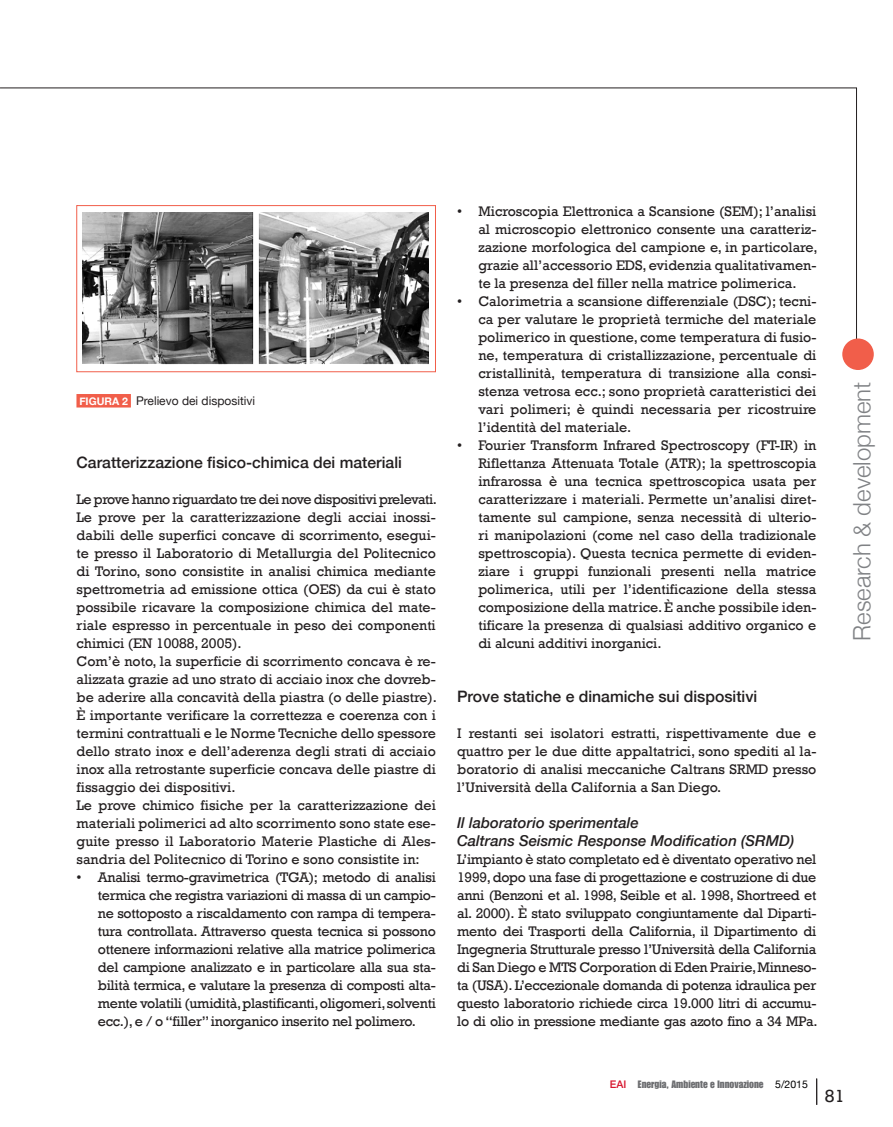
<style>
.page{position:relative;width:893px;height:1127px;background:#fff}
.page>*{position:absolute;margin:0;border:0;box-sizing:border-box;transform-origin:0 0}
.t1{font:300 24px "Helvetica Neue";color:#808285}
.t2{font:18px "Rockwell";color:#231f20}
.t3{font:500 15.75px "Helvetica Neue";color:#231f20}
.t4{font:italic 500 15px/18px "Helvetica Neue";color:#231f20}
.t5{font:14.25px/18px "Rockwell";color:#231f20;text-align:justify}
.t6{font:12px "Helvetica Neue";color:#231f20}
.t7{font:10.5px "Impact LT Std";color:#6c6d70}
.s1{font-weight:700;font-size:10.5px;color:#fff}
.s2{font-family:"Helvetica Neue";font-weight:500;color:#d7162e}
.s3{font-family:"Helvetica Neue";color:#000}
</style>
<div class="page">
<hr style="left:0;top:88px;width:857px;height:1px;background:#231f20">
<hr style="left:856px;top:88px;width:1px;height:271px;background:#231f20">
<div style="left:842px;top:338px;width:32px;height:32px;background:#f15e4a;border-radius:50%"></div>
<svg style="left:816px;top:1078px;width:1px;height:27px"></svg>
<div style="left:76px;top:394px;width:55px;height:13px;background:#f15e4a"></div>
<div style="left:76px;top:205px;width:360px;height:167px;border:1px solid #f15e4a"></div>
<img style="left:83px;top:213px;width:346px;height:152px">
<p class="t6" style="left:79px;top:392px;width:177px"><span class="s1">FIGURA 2</span> Prelievo dei dispositivi</p>
<p class="t3" style="left:77px;top:450px;width:327px">Caratterizzazione fisico-chimica dei materiali</p>
<p class="t5" style="left:77px;top:490px;width:362px;text-align:left">Le prove hanno riguardato tre dei nove dispositivi prelevati.<br>Le prove per la caratterizzazione degli acciai inossi&shy;dabili delle superfici concave di scorrimento, esegui&shy;te presso il Laboratorio di Metallurgia del Politecnico di Torino, sono consistite in analisi chimica mediante spettrometria ad emissione ottica (OES) da cui è stato possibile ricavare la composizione chimica del mate&shy;riale espresso in percentuale in peso dei componenti chimici (EN 10088, 2005).<br>Com’è noto, la superficie di scorrimento concava è re&shy;alizzata grazie ad uno strato di acciaio inox che dovreb&shy;be aderire alla concavità della piastra (o delle piastre).<br>È importante verificare la correttezza e coerenza con i termini contrattuali e le Norme Tecniche dello spessore dello strato inox e dell’aderenza degli strati di acciaio inox alla retrostante superficie concava delle piastre di fissaggio dei dispositivi.<br>Le prove chimico fisiche per la caratterizzazione dei materiali polimerici ad alto scorrimento sono state ese&shy;guite presso il Laboratorio Materie Plastiche di Ales&shy;sandria del Politecnico di Torino e sono consistite in:</p>
<p class="t5" style="left:98px;top:868px;width:340px;text-indent:-21px">• Analisi termo-gravimetrica (TGA); metodo di analisi termica che registra variazioni di massa di un campio&shy;ne sottoposto a riscaldamento con rampa di tempera&shy;tura controllata. Attraverso questa tecnica si possono ottenere informazioni relative alla matrice polimerica del campione analizzato e in particolare alla sua sta&shy;bilità termica, e valutare la presenza di composti alta&shy;mente volatili (umidità, plastificanti, oligomeri, solventi ecc.), e / o “filler” inorganico inserito nel polimero.</p>
<p class="t5" style="left:478px;top:202px;width:341px;text-indent:-21px">• Microscopia Elettronica a Scansione (SEM); l’analisi al microscopio elettronico consente una caratteriz&shy;zazione morfologica del campione e, in particolare, grazie all’accessorio EDS, evidenzia qualitativamen&shy;te la presenza del filler nella matrice polimerica.</p>
<p class="t5" style="left:478px;top:292px;width:340px;text-indent:-21px">• Calorimetria a scansione differenziale (DSC); tecni&shy;ca per valutare le proprietà termiche del materiale polimerico in questione, come temperatura di fusio&shy;ne, temperatura di cristallizzazione, percentuale di cristallinità, temperatura di transizione alla consi&shy;stenza vetrosa ecc.; sono proprietà caratteristici dei vari polimeri; è quindi necessaria per ricostruire l’identità del materiale.</p>
<p class="t5" style="left:478px;top:436px;width:340px;text-indent:-21px">• Fourier Transform Infrared Spectroscopy (FT-IR) in Riflettanza Attenuata Totale (ATR); la spettroscopia infrarossa è una tecnica spettroscopica usata per caratterizzare i materiali. Permette un’analisi diret&shy;tamente sul campione, senza necessità di ulterio&shy;ri manipolazioni (come nel caso della tradizionale spettroscopia). Questa tecnica permette di eviden&shy;ziare i gruppi funzionali presenti nella matrice polimerica, utili per l’identificazione della stessa composizione della matrice. È anche possibile iden&shy;tificare la presenza di qualsiasi additivo organico e di alcuni additivi inorganici.</p>
<p class="t3" style="left:457px;top:684px;width:302px">Prove statiche e dinamiche sui dispositivi</p>
<p class="t5" style="left:457px;top:724px;width:361px">I restanti sei isolatori estratti, rispettivamente due e quattro per le due ditte appaltatrici, sono spediti al la&shy;boratorio di analisi meccaniche Caltrans SRMD presso l’Università della California a San Diego.</p>
<p class="t4" style="left:457px;top:813px;width:339px">Il laboratorio sperimentale<br>Caltrans Seismic Response Modification (SRMD)</p>
<p class="t5" style="left:457px;top:850px;width:362px">L’impianto è stato completato ed è diventato operativo nel 1999, dopo una fase di progettazione e costruzione di due anni (Benzoni et al. 1998, Seible et al. 1998, Shortreed et al. 2000). È stato sviluppato congiuntamente dal Diparti&shy;mento dei Trasporti della California, il Dipartimento di Ingegneria Strutturale presso l’Università della California di San Diego e MTS Corporation di Eden Prairie, Minneso&shy;ta (USA). L’eccezionale domanda di potenza idraulica per questo laboratorio richiede circa 19.000 litri di accumu&shy;lo di olio in pressione mediante gas azoto fino a 34 MPa.</p>
<h1 class="t1" style="left:842px;top:641px;width:261px;rotate:-90deg">Research &amp; development</h1>
<p class="t7" style="left:610px;top:1078px;width:200px"><span class="s2">EAI</span> Energia, Ambiente e Innovazione <span class="s3">5/2015</span></p>
<p class="t2" style="left:825px;top:1086px;width:21px">81</p>
</div>
